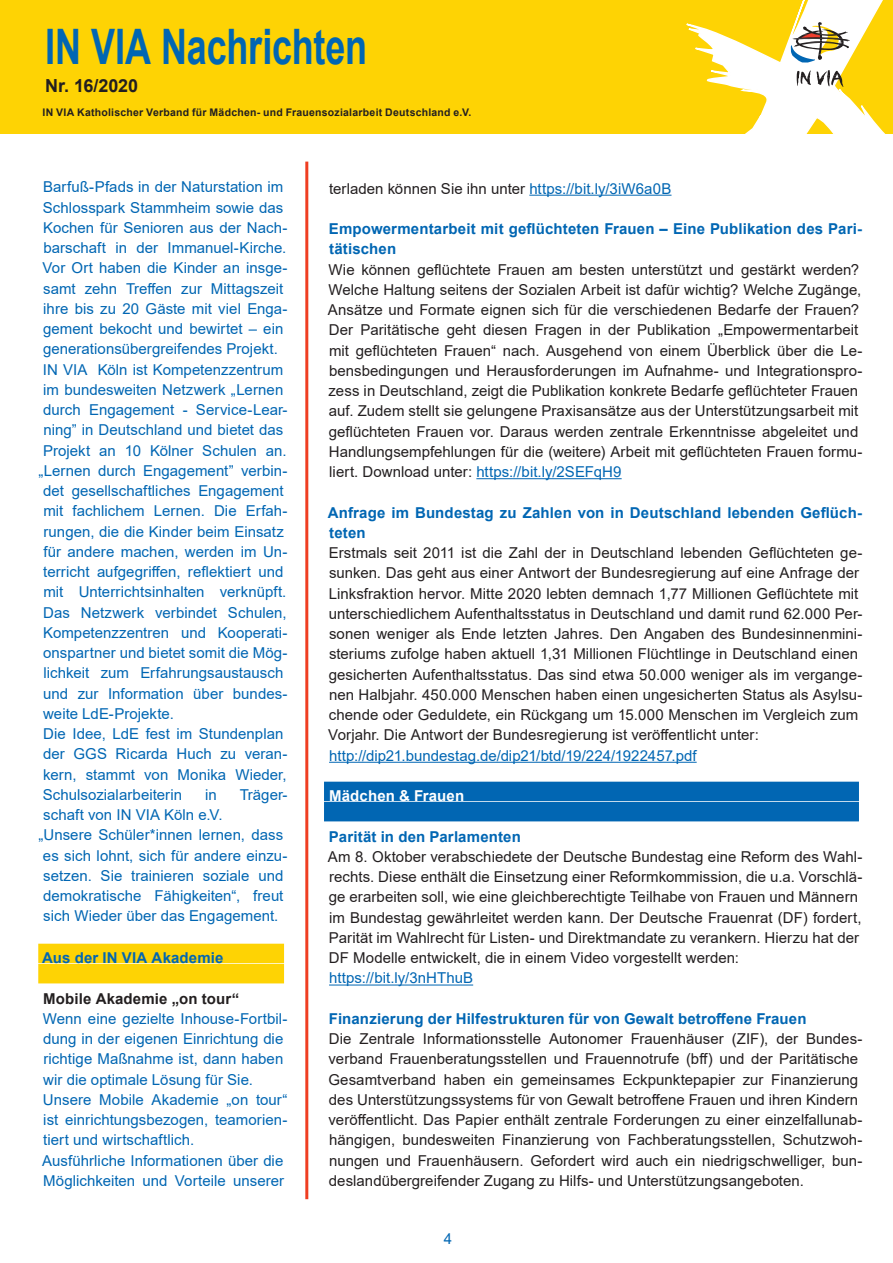
<style>
.page{position:relative;width:893px;height:1263px;background:#fff}
.page>*{position:absolute;margin:0;border:0;box-sizing:border-box;transform-origin:0 0}
.t1{font:700 48.9px "Arial";letter-spacing:-.005em;color:#0166b3;scale:.74 1}
.t2{font:700 18px "Arial";color:#231f20}
.t3{font:15px/20.2px "Arial";letter-spacing:.005em;color:#231f20}
.t4{font:15px/20.2px "Arial";letter-spacing:.005em;color:#0166b3}
.UNTERTITELKASTEN_GEL{font:700 15px/20.2px "Arial";letter-spacing:.01em;color:#0166b3}
.t5{font:700 15px "Arial";letter-spacing:.01em;color:#231f20}
.TITELKASTEN_BLAU{font:700 15px "Arial";letter-spacing:.01em;color:#fff}
.t6{font:700 10.5px "Arial";letter-spacing:.02em;color:#231f20}
.s1{color:#0166b3}
</style>
<div class="page">
<div style="left:0;top:0;width:893px;height:133px;background:#fed304"></div>
<svg style="left:686px;top:0;width:199px;height:133px"></svg>
<hr style="left:305px;top:162px;width:3px;height:1037px;background:#ef3e22">
<div style="left:38px;top:944px;width:246px;height:19px;background:#fed304"></div>
<div style="left:38px;top:964px;width:246px;height:19px;background:#fed304"></div>
<hr style="left:529px;top:195px;width:142px;height:1px;background:#0166b3">
<hr style="left:476px;top:478px;width:146px;height:1px;background:#0166b3">
<hr style="left:329px;top:762px;width:368px;height:1px;background:#0166b3">
<div style="left:324px;top:782px;width:535px;height:19px;background:#0166b3"></div>
<div style="left:324px;top:802px;width:535px;height:19px;background:#0166b3"></div>
<hr style="left:329px;top:985px;width:144px;height:1px;background:#0166b3">
<h1 class="t1" style="left:45px;top:12px;width:437px">IN VIA Nachrichten</h1>
<p class="t2" style="left:45px;top:73px;width:95px">Nr. 16/2020</p>
<p class="t6" style="left:43px;top:105px;width:430px">IN VIA Katholischer Verband für Mädchen- und Frauensozialarbeit Deutschland e.V.</p>
<p class="t4" style="left:43px;top:177px;width:246px">Barfuß-Pfads in der Naturstation im Schlosspark Stammheim sowie das Kochen für Senioren aus der Nach&shy;barschaft in der Immanuel-Kirche.<br>Vor Ort haben die Kinder an insge&shy;samt zehn Treffen zur Mittagszeit ihre bis zu 20 Gäste mit viel Enga&shy;gement bekocht und bewirtet – ein generationsübergreifendes Projekt.</p>
<p class="t4" style="left:43px;top:359px;width:242px">IN VIA Köln ist Kompetenzzentrum</p>
<p class="t4" style="left:43px;top:379px;width:242px">im bundesweiten Netzwerk „Lernen</p>
<p class="t4" style="left:43px;top:400px;width:246px">durch Engagement - Service-Lear-</p>
<p class="t4" style="left:43px;top:420px;width:241px">ning” in Deutschland und bietet das</p>
<p class="t4" style="left:43px;top:440px;width:245px">Projekt an 10 Kölner Schulen an.</p>
<p class="t4" style="left:38px;top:460px;width:251px">„Lernen durch Engagement” verbin-</p>
<p class="t4" style="left:43px;top:481px;width:242px">det gesellschaftliches Engagement</p>
<p class="t4" style="left:43px;top:501px;width:246px">mit fachlichem Lernen. Die Erfah-</p>
<p class="t4" style="left:43px;top:521px;width:242px">rungen, die die Kinder beim Einsatz</p>
<p class="t4" style="left:43px;top:541px;width:246px">für andere machen, werden im Un-</p>
<p class="t4" style="left:43px;top:562px;width:242px">terricht aufgegriffen, reflektiert und</p>
<p class="t4" style="left:43px;top:582px;width:245px">mit Unterrichtsinhalten verknüpft.</p>
<p class="t4" style="left:43px;top:602px;width:245px">Das Netzwerk verbindet Schulen,</p>
<p class="t4" style="left:43px;top:622px;width:246px">Kompetenzzentren und Kooperati-</p>
<p class="t4" style="left:43px;top:643px;width:246px">onspartner und bietet somit die Mög-</p>
<p class="t4" style="left:44px;top:663px;width:241px">lichkeit zum Erfahrungsaustausch</p>
<p class="t4" style="left:43px;top:683px;width:246px">und zur Information über bundes-</p>
<p class="t4" style="left:43px;top:703px;width:132px">weite LdE-Projekte.</p>
<p class="t4" style="left:43px;top:724px;width:246px">Die Idee, LdE fest im Stundenplan der GGS Ricarda Huch zu veran&shy;kern, stammt von Monika Wieder,<br>Schulsozialarbeiterin</p>
<p class="t4" style="left:205px;top:784px;width:13px">in</p>
<p class="t4" style="left:240px;top:784px;width:49px">Träger-</p>
<p class="t4" style="left:43px;top:805px;width:181px">schaft von IN VIA Köln e.V.</p>
<p class="t4" style="left:38px;top:825px;width:251px">„Unsere Schüler*innen lernen, dass es sich lohnt, sich für andere einzu&shy;setzen. Sie trainieren soziale und demokratische Fähigkeiten“, freut sich Wieder über das Engagement.</p>
<p class="UNTERTITELKASTEN_GEL" style="left:42px;top:948px;width:183px">Aus der IN VIA Akademie</p>
<p class="t5" style="left:43px;top:988px;width:198px">Mobile Akademie „on tour“</p>
<p class="t4" style="left:43px;top:1008px;width:246px">Wenn eine gezielte Inhouse-Fortbil&shy;dung in der eigenen Einrichtung die richtige Maßnahme ist, dann haben wir die optimale Lösung für Sie.</p>
<p class="t4" style="left:43px;top:1089px;width:246px;text-align:justify">Unsere Mobile Akademie „on tour“ ist einrichtungsbezogen, teamorien&shy;tiert und wirtschaftlich.</p>
<p class="t4" style="left:42px;top:1150px;width:243px">Ausführliche Informationen über die<br>Möglichkeiten und Vorteile unserer</p>
<p class="t3" style="left:329px;top:178px;width:344px">terladen können Sie ihn unter <span class="s1">https://bit.ly/3iW6a0B</span></p>
<p class="UNTERTITELKASTEN_GEL" style="left:329px;top:219px;width:535px">Empowermentarbeit mit geflüchteten Frauen – Eine Publikation des Pari&shy;tätischen</p>
<p class="t3" style="left:328px;top:259px;width:536px">Wie können geflüchtete Frauen am besten unterstützt und gestärkt werden?<br>Welche Haltung seitens der Sozialen Arbeit ist dafür wichtig? Welche Zugänge, Ansätze und Formate eignen sich für die verschiedenen Bedarfe der Frauen?<br>Der Paritätische geht diesen Fragen in der Publikation „Empowermentarbeit mit geflüchteten Frauen“ nach. Ausgehend von einem Überblick über die Le&shy;bensbedingungen und Herausforderungen im Aufnahme- und Integrationspro&shy;zess in Deutschland, zeigt die Publikation konkrete Bedarfe geflüchteter Frauen auf. Zudem stellt sie gelungene Praxisansätze aus der Unterstützungsarbeit mit geflüchteten Frauen vor. Daraus werden zentrale Erkenntnisse abgeleitet und Handlungsempfehlungen für die (weitere) Arbeit mit geflüchteten Frauen formu&shy;liert. Download unter: <span class="s1">https://bit.ly/2SEFqH9</span></p>
<p class="UNTERTITELKASTEN_GEL" style="left:328px;top:502px;width:536px">Anfrage im Bundestag zu Zahlen von in Deutschland lebenden Geflüch&shy;teten</p>
<p class="t3" style="left:328px;top:543px;width:536px">Erstmals seit 2011 ist die Zahl der in Deutschland lebenden Geflüchteten ge&shy;sunken. Das geht aus einer Antwort der Bundesregierung auf eine Anfrage der Linksfraktion hervor. Mitte 2020 lebten demnach 1,77 Millionen Geflüchtete mit unterschiedlichem Aufenthaltsstatus in Deutschland und damit rund 62.000 Per&shy;sonen weniger als Ende letzten Jahres. Den Angaben des Bundesinnenmini&shy;steriums zufolge haben aktuell 1,31 Millionen Flüchtlinge in Deutschland einen gesicherten Aufenthaltsstatus. Das sind etwa 50.000 weniger als im vergange&shy;nen Halbjahr. 450.000 Menschen haben einen ungesicherten Status als Asylsu&shy;chende oder Geduldete, ein Rückgang um 15.000 Menschen im Vergleich zum Vorjahr. Die Antwort der Bundesregierung ist veröffentlicht unter:</p>
<p class="t4" style="left:329px;top:745px;width:369px">http://dip21.bundestag.de/dip21/btd/19/224/1922457.pdf</p>
<p class="TITELKASTEN_BLAU" style="left:329px;top:785px;width:137px">Mädchen &amp; Frauen</p>
<p class="UNTERTITELKASTEN_GEL" style="left:329px;top:826px;width:193px">Parität in den Parlamenten</p>
<p class="t3" style="left:328px;top:846px;width:536px">Am 8. Oktober verabschiedete der Deutsche Bundestag eine Reform des Wahl&shy;rechts. Diese enthält die Einsetzung einer Reformkommission, die u.a. Vorschlä&shy;ge erarbeiten soll, wie eine gleichberechtigte Teilhabe von Frauen und Männern im Bundestag gewährleitet werden kann. Der Deutsche Frauenrat (DF) fordert, Parität im Wahlrecht für Listen- und Direktmandate zu verankern. Hierzu hat der DF Modelle entwickelt, die in einem Video vorgestellt werden:</p>
<p class="t4" style="left:329px;top:968px;width:146px">https://bit.ly/3nHThuB</p>
<p class="UNTERTITELKASTEN_GEL" style="left:329px;top:1009px;width:479px">Finanzierung der Hilfestrukturen für von Gewalt betroffene Frauen</p>
<p class="t3" style="left:328px;top:1029px;width:535px">Die Zentrale Informationsstelle Autonomer Frauenhäuser (ZIF), der Bundes&shy;verband Frauenberatungsstellen und Frauennotrufe (bff) und der Paritätische Gesamtverband haben ein gemeinsames Eckpunktepapier zur Finanzierung des Unterstützungssystems für von Gewalt betroffene Frauen und ihren Kindern veröffentlicht. Das Papier enthält zentrale Forderungen zu einer einzelfallunab&shy;hängigen, bundesweiten Finanzierung von Fachberatungsstellen, Schutzwoh&shy;nungen und Frauenhäusern. Gefordert wird auch ein niedrigschwelliger, bun&shy;deslandübergreifender Zugang zu Hilfs- und Unterstützungsangeboten.</p>
<p class="t4" style="left:444px;top:1229px;width:10px">4</p>
</div>
